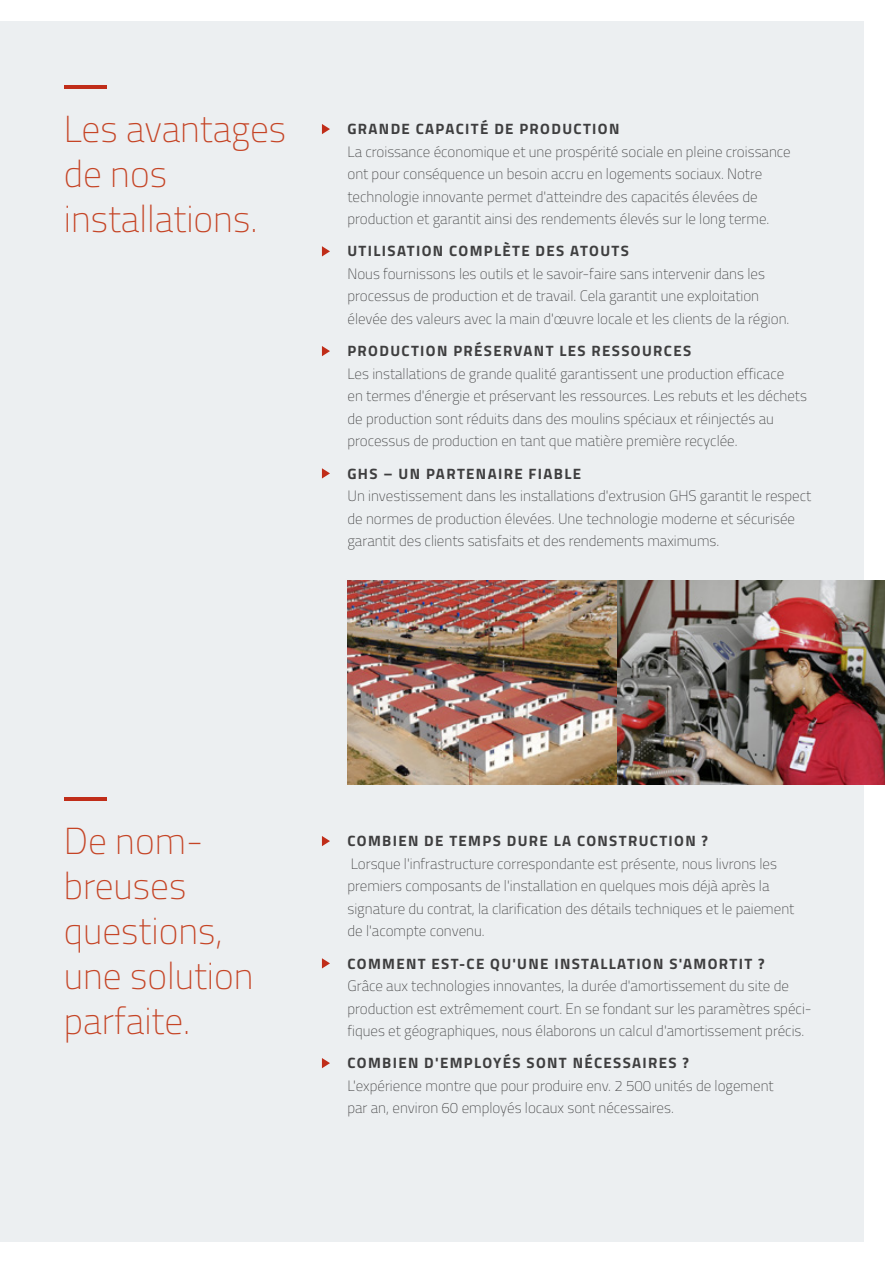
<style>
.page{position:relative;width:885px;height:1263px;background:#fff}
.page>*{position:absolute;margin:0;border:0;box-sizing:border-box;transform-origin:0 0}
.Headline_2{font:100 37.5px/45px "Titillium";color:#c54425}
.Fließtext{font:100 15px/22.5px "Titillium";color:#3e3e3f}
.Introline_Fließtext{font:700 15px "Titillium";letter-spacing:.09em;color:#3e3e3f}
</style>
<div class="page">
<div style="left:0;top:21px;width:863px;height:1221px;background:#eceff1"></div>
<img style="left:616px;top:581px;width:268px;height:203px">
<img style="left:347px;top:581px;width:269px;height:203px">
<svg style="left:322px;top:124px;width:8px;height:10px"></svg>
<svg style="left:322px;top:246px;width:8px;height:10px"></svg>
<svg style="left:322px;top:346px;width:8px;height:10px"></svg>
<svg style="left:322px;top:468px;width:8px;height:10px"></svg>
<svg style="left:322px;top:836px;width:8px;height:10px"></svg>
<svg style="left:322px;top:958px;width:8px;height:10px"></svg>
<svg style="left:322px;top:1058px;width:8px;height:10px"></svg>
<hr style="left:64px;top:85px;width:42px;height:4px;background:#c02d19">
<hr style="left:64px;top:797px;width:42px;height:4px;background:#c02d19">
<p class="Headline_2" style="left:64px;top:105px;width:224px">Les avantages</p>
<p class="Headline_2" style="left:64px;top:150px;width:105px">de nos</p>
<p class="Headline_2" style="left:64px;top:195px;width:195px">installations.</p>
<p class="Introline_Fließtext" style="left:347px;top:117px;width:273px">GRANDE CAPACITÉ DE PRODUCTION</p>
<p class="Fließtext" style="left:347px;top:139px;width:445px">La croissance économique et une prospérité sociale en pleine croissance ont pour conséquence un besoin accru en logements sociaux. Notre technologie innovante permet d'atteindre des capacités élevées de production et garantit ainsi des rendements élevés sur le long terme.</p>
<p class="Introline_Fließtext" style="left:347px;top:240px;width:283px">UTILISATION COMPLÈTE DES ATOUTS</p>
<p class="Fließtext" style="left:347px;top:262px;width:443px">Nous fournissons les outils et le savoir-faire sans intervenir dans les processus de production et de travail. Cela garantit une exploitation élevée des valeurs avec la main d'œuvre locale et les clients de la région.</p>
<p class="Introline_Fließtext" style="left:347px;top:340px;width:345px">PRODUCTION PRÉSERVANT LES RESSOURCES</p>
<p class="Fließtext" style="left:347px;top:362px;width:461px">Les installations de grande qualité garantissent une production efficace<br>en termes d'énergie et préservant les ressources. Les rebuts et les déchets de production sont réduits dans des moulins spéciaux et réinjectés au processus de production en tant que matière première recyclée.</p>
<p class="Introline_Fließtext" style="left:347px;top:462px;width:235px">GHS – UN PARTENAIRE FIABLE</p>
<p class="Fließtext" style="left:347px;top:484px;width:465px">Un investissement dans les installations d'extrusion GHS garantit le respect de normes de production élevées. Une technologie moderne et sécurisée garantit des clients satisfaits et des rendements maximums.</p>
<p class="Headline_2" style="left:64px;top:817px;width:191px">De nom&shy;breuses questions, une solution parfaite.</p>
<p class="Introline_Fließtext" style="left:347px;top:829px;width:362px">COMBIEN DE TEMPS DURE LA CONSTRUCTION ?</p>
<p class="Fließtext" style="left:347px;top:851px;width:448px">Lorsque l'infrastructure correspondante est présente, nous livrons les premiers composants de l'installation en quelques mois déjà après la signature du contrat, la clarification des détails techniques et le paiement de l'acompte convenu.</p>
<p class="Introline_Fließtext" style="left:347px;top:952px;width:419px">COMMENT EST-CE QU'UNE INSTALLATION S'AMORTIT ?</p>
<p class="Fließtext" style="left:347px;top:974px;width:466px">Grâce aux technologies innovantes, la durée d'amortissement du site de production est extrêmement court. En se fondant sur les paramètres spéci&shy;fiques et géographiques, nous élaborons un calcul d'amortissement précis.</p>
<p class="Introline_Fließtext" style="left:347px;top:1051px;width:343px">COMBIEN D'EMPLOYÉS SONT NÉCESSAIRES ?</p>
<p class="Fließtext" style="left:347px;top:1073px;width:427px">L'expérience montre que pour produire env. 2 500 unités de logement par an, environ 60 employés locaux sont nécessaires.</p>
</div>
